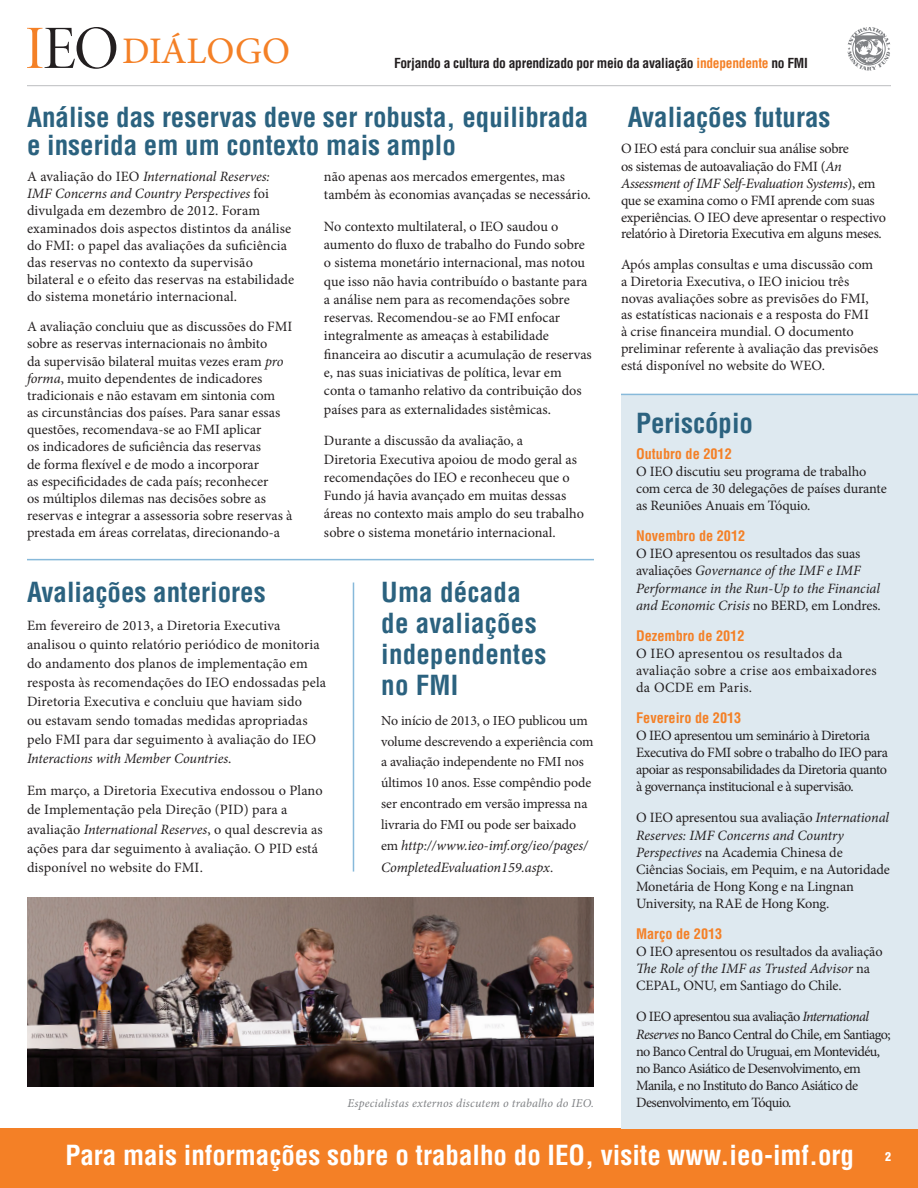
<style>
.page{position:relative;width:918px;height:1188px;background:#fff}
.page>*{position:absolute;margin:0;border:0;box-sizing:border-box;transform-origin:0 0}
.t1{font:37.5px "Minion Pro";letter-spacing:-.005em;color:#f48026}
.t2{font:700 condensed 27px/31px "Helvetica LT Std";color:#2b627f}
.t3{font:700 condensed 27px "Helvetica LT Std";color:#fff}
.t4{font:14.25px/17.1px "Minion Pro";color:#231f20}
.t5{font:14.25px/17.1px "Minion Pro";letter-spacing:-.02em;color:#231f20}
.t6{font:14.25px/17.1px "Minion Pro";letter-spacing:-.04em;color:#231f20}
.t7{font:italic 14.25px/17.4px "Minion Pro";letter-spacing:-.005em;color:#231f20}
.t8{font:14.25px/17.1px "Minion Pro";letter-spacing:-.03em;color:#231f20}
.t9{font:14.25px/17.1px "Minion Pro";letter-spacing:.02em;color:#231f20}
.t10{font:700 condensed 14.25px "Helvetica LT Std";color:#f48026}
.t11{font:13.8px/20.9px "Minion Pro";letter-spacing:-.01em;color:#231f20}
.t12{font:700 condensed 13.5px "Helvetica LT Std";letter-spacing:-.02em;color:#231f20}
.t13{font:italic 12px "Minion Pro";letter-spacing:.015em;color:#808285}
.t14{font:900 condensed 12px "Helvetica LT Std";color:#fff}
.s1{color:#f48026}
.s2{font-style:italic}
.s3{font-style:normal;font-size:13.8px}
.s4{font-style:normal}
</style>
<div class="page">
<div style="left:0;top:1129px;width:918px;height:59px;background:#f48026"></div>
<hr style="left:27px;top:85px;width:864px;height:1px;background:#bcbdc0">
<svg style="left:848px;top:27px;width:42px;height:43px"></svg>
<svg style="left:27px;top:27px;width:89px;height:42px"></svg>
<div style="left:621px;top:394px;width:297px;height:735px;background:#dee9f0"></div>
<hr style="left:621px;top:394px;width:297px;height:1px;background:#87b9da">
<hr style="left:27px;top:559px;width:567px;height:1px;background:#87b9da">
<hr style="left:353px;top:583px;width:1px;height:289px;background:#87b9da">
<img style="left:27px;top:897px;width:567px;height:190px">
<h1 class="t1" style="left:122px;top:26px;width:169px">DIÁLOGO</h1>
<p class="t12" style="left:394px;top:55px;width:415px">Forjando a cultura do aprendizado por meio da avaliação <span class="s1">independente</span> no FMI</p>
<h2 class="t2" style="left:27px;top:104px;width:563px;line-height:27.2px">Análise das reservas deve ser robusta, equilibrada e inserida em um contexto mais amplo</h2>
<p class="t4" style="left:27px;top:168px;width:269px">A avaliação do IEO <span class="s2">International Reserves:<br>IMF Concerns and Country Perspectives</span> foi divulgada em dezembro de 2012. Foram examinados dois aspectos distintos da análise do FMI: o papel das avaliações da suficiência das reservas no contexto da supervisão bilateral e o efeito das reservas na estabilidade do sistema monetário internacional.</p>
<p class="t4" style="left:27px;top:318px;width:267px">A avaliação concluiu que as discussões do FMI sobre as reservas internacionais no âmbito<br>da supervisão bilateral muitas vezes eram <span class="s2">pro forma</span>, muito dependentes de indicadores tradicionais e não estavam em sintonia com<br>as circunstâncias dos países. Para sanar essas questões, recomendava-se ao FMI aplicar<br>os indicadores de suficiência das reservas<br>de forma flexível e de modo a incorporar<br>as especificidades de cada país; reconhecer<br>os múltiplos dilemas nas decisões sobre as reservas e integrar a assessoria sobre reservas à prestada em áreas correlatas, direcionando-a</p>
<p class="t4" style="left:324px;top:167px;width:268px;line-height:18.3px">não apenas aos mercados emergentes, mas também às economias avançadas se necessário.</p>
<p class="t4" style="left:324px;top:217px;width:269px;line-height:18.3px">No contexto multilateral, o IEO saudou o aumento do fluxo de trabalho do Fundo sobre o sistema monetário internacional, mas notou que isso não havia contribuído o bastante para a análise nem para as recomendações sobre reservas. Recomendou-se ao FMI enfocar integralmente as ameaças à estabilidade financeira ao discutir a acumulação de reservas e, nas suas iniciativas de política, levar em conta o tamanho relativo da contribuição dos países para as externalidades sistêmicas.</p>
<p class="t4" style="left:324px;top:432px;width:261px;line-height:18.3px">Durante a discussão da avaliação, a<br>Diretoria Executiva apoiou de modo geral as recomendações do IEO e reconheceu que o Fundo já havia avançado em muitas dessas áreas no contexto mais amplo do seu trabalho sobre o sistema monetário internacional.</p>
<h2 class="t2" style="left:27px;top:576px;width:240px">Avaliações anteriores</h2>
<p class="t4" style="left:27px;top:616px;width:301px;line-height:19px">Em fevereiro de 2013, a Diretoria Executiva analisou o quinto relatório periódico de monitoria do andamento dos planos de implementação em resposta às recomendações do IEO endossadas pela Diretoria Executiva e concluiu que haviam sido<br>ou estavam sendo tomadas medidas apropriadas pelo FMI para dar seguimento à avaliação do IEO <span class="s2">Interactions with Member Countries</span>.</p>
<p class="t4" style="left:27px;top:781px;width:297px;line-height:19px">Em março, a Diretoria Executiva endossou o Plano de Implementação pela Direção (PID) para a avaliação <span class="s2">International Reserves</span>, o qual descrevia as ações para dar seguimento à avaliação. O PID está disponível no website do FMI.</p>
<h2 class="t2" style="left:381px;top:576px;width:167px">Uma década de avaliações independentes no FMI</h2>
<p class="t11" style="left:381px;top:710px;width:214px">No início de 2013, o IEO publicou um volume descrevendo a experiência com a avaliação independente no FMI nos últimos 10 anos. Esse compêndio pode ser encontrado em versão impressa na livraria do FMI ou pode ser baixado</p>
<p class="t7" style="left:381px;top:835px;width:208px;line-height:21.3px"><span class="s3">em</span> http://www.ieo-imf.org/ieo/pages/<br>CompletedEvaluation159.aspx<span class="s3">.</span></p>
<p class="t13" style="left:348px;top:1095px;width:248px">Especialistas externos discutem o trabalho do IEO.</p>
<h2 class="t2" style="left:628px;top:102px;width:204px">Avaliações futuras</h2>
<p class="t5" style="left:621px;top:140px;width:267px">O IEO está para concluir sua análise sobre<br>os sistemas de autoavaliação do FMI (<span class="s2">An Assessment of IMF Self-Evaluation Systems</span>), em que se examina como o FMI aprende com suas experiências. O IEO deve apresentar o respectivo relatório à Diretoria Executiva em alguns meses.</p>
<p class="t4" style="left:621px;top:256px;width:259px">Após amplas consultas e uma discussão com a Diretoria Executiva, o IEO iniciou três novas avaliações sobre as previsões do FMI, as estatísticas nacionais e a resposta do FMI à crise financeira mundial. O documento preliminar referente à avaliação das previsões está disponível no website do WEO.</p>
<h2 class="t2" style="left:636px;top:407px;width:118px">Periscópio</h2>
<p class="t10" style="left:636px;top:445px;width:97px">Outubro de 2012</p>
<p class="t4" style="left:636px;top:463px;width:252px">O IEO discutiu seu programa de trabalho com cerca de 30 delegações de países durante as Reuniões Anuais em Tóquio.</p>
<p class="t10" style="left:636px;top:527px;width:111px">Novembro de 2012</p>
<p class="t7" style="left:636px;top:545px;width:246px"><span class="s4">O IEO apresentou os resultados das suas avaliações</span> Governance of the IMF e IMF Performance in the Run-Up to the Financial and Economic Crisis <span class="s4">no BERD, em Londres.</span></p>
<p class="t10" style="left:636px;top:627px;width:110px">Dezembro de 2012</p>
<p class="t9" style="left:636px;top:645px;width:242px">O IEO apresentou os resultados da avaliação sobre a crise aos embaixadores da OCDE em Paris.</p>
<p class="t10" style="left:636px;top:709px;width:107px">Fevereiro de 2013</p>
<p class="t8" style="left:636px;top:727px;width:253px">O IEO apresentou um seminário à Diretoria Executiva do FMI sobre o trabalho do IEO para apoiar as responsabilidades da Diretoria quanto à governança institucional e à supervisão.</p>
<p class="t4" style="left:636px;top:809px;width:255px">O IEO apresentou sua avaliação <span class="s2">International Reserves: IMF Concerns and Country Perspectives</span> na Academia Chinesa de Ciências Sociais, em Pequim, e na Autoridade Monetária de Hong Kong e na Lingnan University, na RAE de Hong Kong.</p>
<p class="t10" style="left:636px;top:925px;width:88px">Março de 2013</p>
<p class="t4" style="left:636px;top:943px;width:248px">O IEO apresentou os resultados da avaliação<br><span class="s2">The Role of the IMF as Trusted Advisor</span> na<br>CEPAL, ONU, em Santiago do Chile.</p>
<p class="t6" style="left:636px;top:1008px;width:256px">O IEO apresentou sua avaliação <span class="s2">International Reserves</span> no Banco Central do Chile, em Santiago; no Banco Central do Uruguai, em Montevidéu, no Banco Asiático de Desenvolvimento, em Manila, e no Instituto do Banco Asiático de Desenvolvimento, em Tóquio.</p>
<h2 class="t3" style="left:65px;top:1138px;width:790px">Para mais informações sobre o trabalho do IEO, visite www.ieo-imf.org</h2>
<p class="t14" style="left:885px;top:1149px;width:7px">2</p>
</div>
